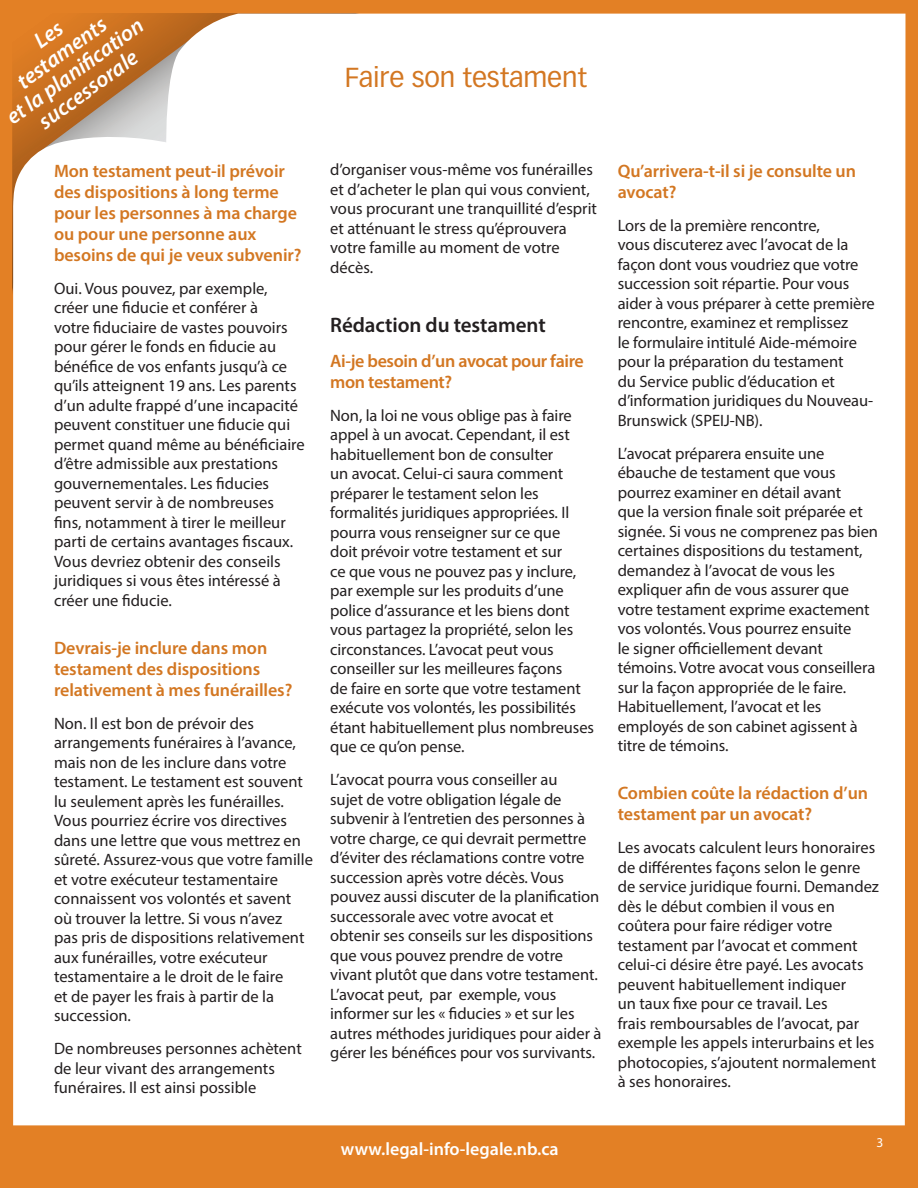
<style>
.page{position:relative;width:918px;height:1188px;background:#e38025}
.page>*{position:absolute;margin:0;border:0;box-sizing:border-box;transform-origin:0 0}
.Questions{font:27px "Vectora LT Pro";letter-spacing:-.005em;color:#d37722}
.t1{font:italic 600 22.5px "Myriad Pro";color:#fff}
.Subheads{font:600 21px "Myriad Pro";letter-spacing:-.005em;color:#231f20}
.Questions-2{font:600 18px/21px "Myriad Pro";letter-spacing:-.005em;color:#d37722}
.adressses{font:600 18px "Myriad Pro";color:#fff}
.Text{font:16.5px/19.5px "Myriad Pro";letter-spacing:-.005em;color:#231f20}
.t2{font:13.5px "Myriad Pro";color:#fff}
</style>
<div class="page">
<div style="left:13px;top:14px;width:892px;height:1111px;background:#fff"></div>
<svg style="left:32px;top:23px;width:159px;height:135px;background:#d0a074"></svg>
<h2 class="t1" style="left:11px;top:72px;width:106px;rotate:-36deg">testaments</h2>
<h2 class="t1" style="left:85px;top:46px;width:61px;rotate:-36deg">cation</h2>
<h2 class="t1" style="left:32px;top:112px;width:119px;rotate:-36deg">successorale</h2>
<h2 class="t1" style="left:0;top:107px;width:94px;rotate:-36deg">et la plani</h2>
<p class="Questions-2" style="left:54px;top:160px;width:249px">Mon testament peut i l- prévoir des dispositions à long terme pour les personnes à ma charge ou pour une personne aux besoins de qui je veux subvenir?</p>
<p class="Text" style="left:54px;top:278px;width:252px">Oui. Vous pouvez, par exemple, créer une fiducie et conférer à<br>votre fiduciaire de vastes pouvoirs pour gérer le fonds en fiducie au bénéfice de vos enfants jusqu à’ ce qu’ils atteignent 19 ans. Les parents<br>’d un adulte frappé ’d une incapacité peuvent constituer une fiducie qui permet quand même au bénéficiaire ’dêtre admissible aux prestations gouvernementales. Les fiducies peuvent servir à de nombreuses fins, notamment à tirer le meilleur parti de certains avantages fiscaux.<br>Vous devriez obtenir des conseils juridiques si vous êtes intéressé à créer une fiducie.</p>
<p class="Questions-2" style="left:54px;top:637px;width:240px">Devrais j e- inclure dans mon testament des dispositions relativement à mes funérailles?</p>
<p class="Text" style="left:54px;top:713px;width:260px">Non Il. est bon de prévoir des arrangements funéraires ’là avance, mais non de les inclure dans votre testament. Le testament est souvent lu seulement après les funérailles.<br>Vous pourriez écrire vos directives dans une lettre que vous mettrez en sûreté. Assurez-vous que votre famille et votre exécuteur testamentaire connaissent vos volontés et savent où trouver la lettre. Si vous ’n avez<br>pas pris de dispositions relativement aux funérailles, votre exécuteur testamentaire lea droit de le faire<br>et de payer les frais à partir de la succession.</p>
<p class="Text" style="left:54px;top:1039px;width:249px">De nombreuses personnes achètent de leur vivant des arrangements funéraires Il. est ainsi possible</p>
<p class="Questions" style="left:345px;top:62px;width:244px">Faire son testament</p>
<p class="Text" style="left:330px;top:160px;width:268px">’dorganiser vous-même vos funérailles et ’d acheter le plan qui vous convient, vous procurant une tranquillité ’desprit et atténuant le stress qu’éprouvera votre famille au moment de votre décès.</p>
<p class="Subheads" style="left:330px;top:312px;width:217px">Rédaction du testament</p>
<p class="Questions-2" style="left:330px;top:350px;width:255px">Ai j e- besoin ’d un avocat pour faire mon testament?</p>
<p class="Text" style="left:330px;top:405px;width:265px">Non la, loi ne vous oblige pas à faire appel à un avocat. Cependant il, est habituellement bon de consulter<br>un avocat. Celui-ci saura comment préparer le testament selon les formalités juridiques appropriées Il. pourra vous renseigner sur ce que<br>doit prévoir votre testament et sur<br>ce que vous ne pouvez pas y inclure, par exemple sur les produits ’d une police ’d assurance et les biens dont vous partagez la propriété, selon les circonstances ’L. avocat peut vous conseiller sur les meilleures façons<br>de faire en sorte que votre testament exécute vos volontés, les possibilités étant habituellement plus nombreuses que ce qu’on pense.</p>
<p class="Text" style="left:330px;top:770px;width:273px">’Lavocat pourra vous conseiller au<br>sujet de votre obligation légale de subvenir ’là entretien des personnes à votre charge, ce qui devrait permettre ’déviter des réclamations contre votre succession après votre décès. Vous pouvez aussi discuter de la planification successorale avec votre avocat et obtenir ses conseils sur les dispositions que vous pouvez prendre de votre vivant plutôt que dans votre testament. ’Lavocat peut, par exemple, vous informer sur les « fiducies » et sur les autres méthodes juridiques pour aider à gérer les bénéfices pour vos survivants.</p>
<p class="Questions-2" style="left:618px;top:160px;width:240px">Qu’arrivera i l-t- si je consulte un avocat?</p>
<p class="Text" style="left:618px;top:215px;width:259px">Lors de la première rencontre,<br>vous discuterez avec ’l avocat de la façon dont vous voudriez que votre succession soit répartie. Pour vous aider à vous préparer à cette première rencontre, examinez et remplissez<br>le formulaire intitulé Aide-mémoire pour la préparation du testament<br>du Service public ’déducation et</p>
<p class="Text" style="left:618px;top:410px;width:146px">Brunswick (SPEIJ-NB .(</p>
<p class="Text" style="left:618px;top:391px;width:257px">’d information juridiques du Nouveau-</p>
<p class="Text" style="left:618px;top:443px;width:262px">’Lavocat préparera ensuite une ébauche de testament que vous pourrez examiner en détail avant<br>que la version finale soit préparée et signée. Si vous ne comprenez pas bien certaines dispositions du testament, demandez ’là avocat de vous les expliquer afin de vous assurer que votre testament exprime exactement vos volontés. Vous pourrez ensuite<br>le signer officiellement devant témoins. Votre avocat vous conseillera sur la façon appropriée de le faire.<br>Habituellement ’l, avocat et les employés de son cabinet agissent à titre de témoins.</p>
<p class="Questions-2" style="left:618px;top:782px;width:252px">Combien coûte la rédaction ’d un testament par un avocat?</p>
<p class="Text" style="left:618px;top:838px;width:263px">Les avocats calculent leurs honoraires de différentes façons selon le genre de service juridique fourni. Demandez dès le début combien il vous en coûtera pour faire rédiger votre testament par ’l avocat et comment celui-ci désire être payé. Les avocats peuvent habituellement indiquer<br>un taux fixe pour ce travail. Les<br>frais remboursables de ’l avocat, par exemple les appels interurbains et les photocopies ’s, ajoutent normalement à ses honoraires.</p>
<p class="adressses" style="left:341px;top:1138px;width:219px">www.legal-info-legale.nb.ca</p>
<p class="t2" style="left:876px;top:1135px;width:8px">3</p>
</div>
